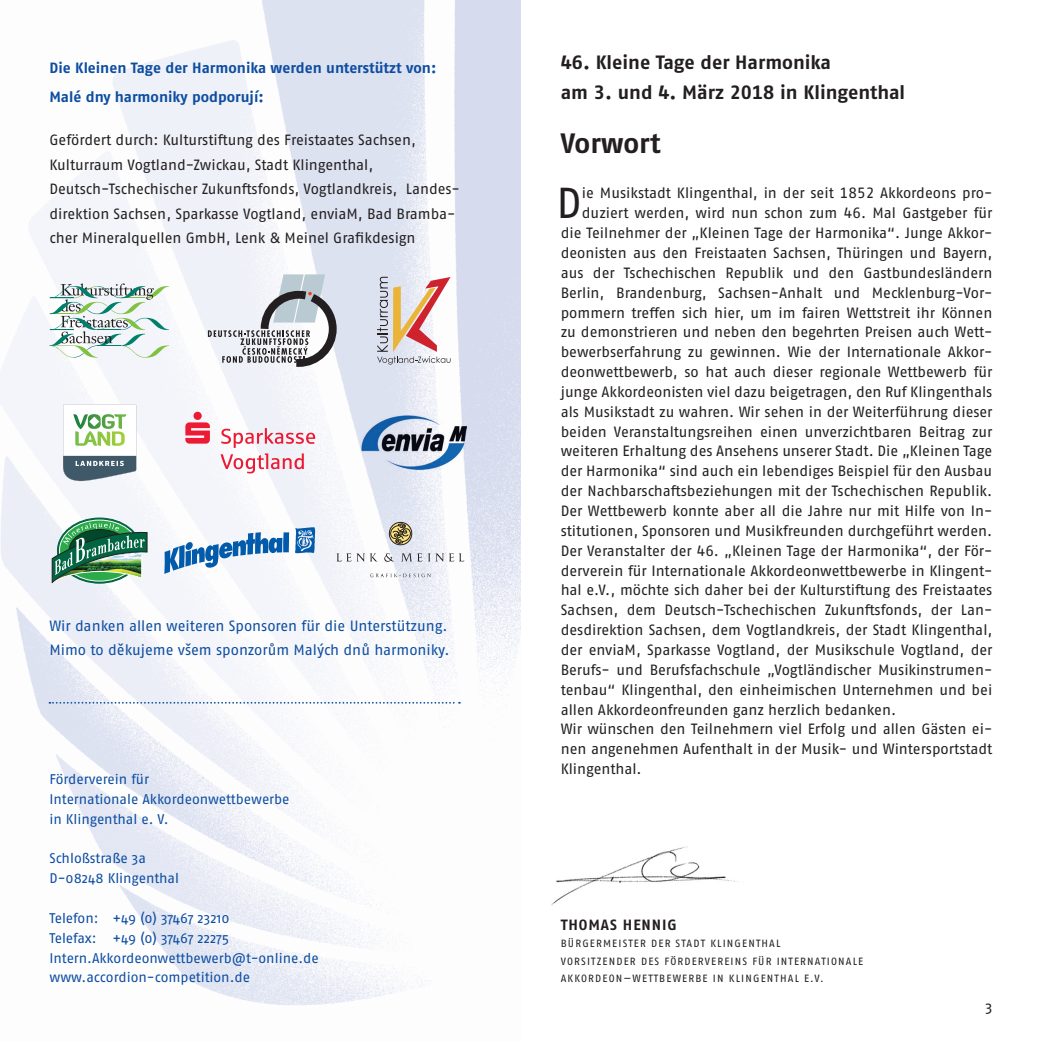
<style>
.page{position:relative;width:1042px;height:1042px;background:#fff}
.page>*{position:absolute;margin:0;border:0;box-sizing:border-box;transform-origin:0 0}
.initiale{font:43.23px "Fago Pro";color:#231f20}
.Ü{font:700 28px "Fago Pro";color:#231f20}
.kleine_Ü{font:700 19.25px "Fago Pro";color:#231f20}
.initiale-2{font:14.88px "Fago Pro";letter-spacing:-.005em;color:#231f20}
.kategorie{font:14.88px/24.5px "Fago Pro";letter-spacing:-.005em;color:#231f20}
.fließtext{font:14.88px/19.8px "Fago Pro";letter-spacing:-.005em;color:#231f20;text-align:justify}
.fließtext-2{font:14.88px "Fago Pro";letter-spacing:-.005em;color:#0d4da1}
.kategorie-2{font:700 14.88px "Fago Pro";color:#0d4da1}
.Versalien_fett{font:700 14.88px "Fago Pro";letter-spacing:.06em;color:#231f20}
.rahmenprog_text{font:14.88px "Fago Pro";color:#231f20}
.t1{font:14px "Fago No";letter-spacing:-.005em;color:#0d4da1}
.gesperrt_klein{font:10.5px "Fago Pro";letter-spacing:.11em;color:#231f20}
</style>
<div class="page">
<img style="left:551px;top:846px;width:188px;height:60px">
<img style="left:0;top:0;width:520px;height:1006px">
<svg style="left:49px;top:702px;width:411px;height:1px"></svg>
<svg style="left:208px;top:274px;width:133px;height:97px"></svg>
<svg style="left:164px;top:532px;width:125px;height:42px"></svg>
<svg style="left:295px;top:527px;width:20px;height:26px"></svg>
<svg style="left:185px;top:412px;width:25px;height:32px"></svg>
<svg style="left:221px;top:428px;width:94px;height:45px"></svg>
<img style="left:361px;top:415px;width:105px;height:55px">
<svg style="left:401px;top:553px;width:29px;height:8px"></svg>
<svg style="left:337px;top:553px;width:40px;height:8px"></svg>
<svg style="left:384px;top:553px;width:10px;height:9px"></svg>
<svg style="left:436px;top:553px;width:28px;height:8px"></svg>
<svg style="left:388px;top:521px;width:25px;height:25px"></svg>
<svg style="left:370px;top:573px;width:61px;height:4px"></svg>
<svg style="left:50px;top:283px;width:119px;height:75px"></svg>
<svg style="left:377px;top:277px;width:73px;height:87px"></svg>
<img style="left:52px;top:523px;width:95px;height:60px">
<svg style="left:63px;top:404px;width:73px;height:77px"></svg>
<p class="kategorie-2" style="left:49px;top:59px;width:388px">Die Kleinen Tage der Harmonika werden unterstützt von:</p>
<p class="kategorie-2" style="left:49px;top:88px;width:216px">Malé dny harmoniky podporují:</p>
<p class="kategorie" style="left:49px;top:128px;width:412px">Gefördert durch: Kulturstiftung des Freistaates Sachsen, Kulturraum Vogtland-Zwickau, Stadt Klingenthal, Deutsch-Tschechischer Zukunftsfonds, Vogtlandkreis, Landes&shy;direktion Sachsen, Sparkasse Vogtland, enviaM, Bad Bramba&shy;cher Mineralquellen GmbH, Lenk &amp; Meinel Grafikdesign</p>
<p class="fließtext-2" style="left:49px;top:616px;width:399px">Wir danken allen weiteren Sponsoren für die Unterstützung.</p>
<p class="fließtext-2" style="left:49px;top:641px;width:401px">Mimo to děkujeme všem sponzorům Malých dnů harmoniky.</p>
<p class="t1" style="left:49px;top:771px;width:101px">Förderverein für</p>
<p class="t1" style="left:49px;top:791px;width:242px">Internationale Akkordeonwettbewerbe</p>
<p class="t1" style="left:49px;top:811px;width:120px">in Klingenthal e. V.</p>
<p class="t1" style="left:49px;top:850px;width:98px">Schloßstraße 3a</p>
<p class="t1" style="left:49px;top:870px;width:131px">D-08248 Klingenthal</p>
<p class="t1" style="left:49px;top:910px;width:181px">Telefon: +49 (0) 37467 23210</p>
<p class="t1" style="left:49px;top:930px;width:181px">Telefax: +49 (0) 37467 22275</p>
<p class="t1" style="left:49px;top:950px;width:271px">Intern.Akkordeonwettbewerb@t-online.de</p>
<p class="t1" style="left:49px;top:969px;width:202px">www.accordion-competition.de</p>
<p class="kleine_Ü" style="left:561px;top:51px;width:272px">46. Kleine Tage der Harmonika</p>
<p class="kleine_Ü" style="left:561px;top:81px;width:346px">am 3. und 4. März 2018 in Klingenthal</p>
<p class="Ü" style="left:561px;top:127px;width:102px">Vorwort</p>
<p class="initiale" style="left:556px;top:177px;width:27px">D</p>
<p class="initiale-2" style="left:582px;top:184px;width:412px">ie Musikstadt Klingenthal, in der seit 1852 Akkordeons pro-</p>
<p class="initiale-2" style="left:582px;top:204px;width:412px">duziert werden, wird nun schon zum 46. Mal Gastgeber für</p>
<p class="initiale-2" style="left:561px;top:224px;width:433px">die Teilnehmer der „Kleinen Tage der Harmonika“. Junge Akkor-</p>
<p class="initiale-2" style="left:561px;top:244px;width:433px">deonisten aus den Freistaaten Sachsen, Thüringen und Bayern,</p>
<p class="initiale-2" style="left:561px;top:264px;width:433px">aus der Tschechischen Republik und den Gastbundesländern</p>
<p class="initiale-2" style="left:561px;top:284px;width:433px">Berlin, Brandenburg, Sachsen-Anhalt und Mecklenburg-Vor-</p>
<p class="initiale-2" style="left:561px;top:303px;width:433px">pommern treffen sich hier, um im fairen Wettstreit ihr Können</p>
<p class="initiale-2" style="left:561px;top:323px;width:433px">zu demonstrieren und neben den begehrten Preisen auch Wett-</p>
<p class="initiale-2" style="left:561px;top:343px;width:433px">bewerbserfahrung zu gewinnen. Wie der Internationale Akkor-</p>
<p class="initiale-2" style="left:561px;top:363px;width:433px">deonwettbewerb, so hat auch dieser regionale Wettbewerb für</p>
<p class="initiale-2" style="left:561px;top:383px;width:433px">junge Akkordeonisten viel dazu beigetragen, den Ruf Klingenthals</p>
<p class="initiale-2" style="left:561px;top:403px;width:433px">als Musikstadt zu wahren. Wir sehen in der Weiterführung dieser</p>
<p class="initiale-2" style="left:561px;top:422px;width:433px">beiden Veranstaltungsreihen einen unverzichtbaren Beitrag zur</p>
<p class="initiale-2" style="left:561px;top:442px;width:433px">weiteren Erhaltung des Ansehens unserer Stadt. Die „Kleinen Tage</p>
<p class="initiale-2" style="left:561px;top:462px;width:433px">der Harmonika“ sind auch ein lebendiges Beispiel für den Ausbau</p>
<p class="initiale-2" style="left:561px;top:482px;width:433px">der Nachbarschaftsbeziehungen mit der Tschechischen Republik.</p>
<p class="initiale-2" style="left:561px;top:502px;width:430px">Der Wettbewerb konnte aber all die Jahre nur mit Hilfe von In-</p>
<p class="initiale-2" style="left:561px;top:522px;width:433px">stitutionen, Sponsoren und Musikfreunden durchgeführt werden.</p>
<p class="initiale-2" style="left:561px;top:541px;width:433px">Der Veranstalter der 46. „Kleinen Tage der Harmonika“, der För-</p>
<p class="initiale-2" style="left:561px;top:561px;width:433px">derverein für Internationale Akkordeonwettbewerbe in Klingent-</p>
<p class="initiale-2" style="left:561px;top:581px;width:433px">hal e.V., möchte sich daher bei der Kulturstiftung des Freistaates</p>
<p class="initiale-2" style="left:561px;top:601px;width:433px">Sachsen, dem Deutsch-Tschechischen Zukunftsfonds, der Lan-</p>
<p class="initiale-2" style="left:561px;top:621px;width:433px">desdirektion Sachsen, dem Vogtlandkreis, der Stadt Klingenthal,</p>
<p class="initiale-2" style="left:561px;top:641px;width:433px">der enviaM, Sparkasse Vogtland, der Musikschule Vogtland, der</p>
<p class="initiale-2" style="left:561px;top:661px;width:433px">Berufs- und Berufsfachschule „Vogtländischer Musikinstrumen-</p>
<p class="initiale-2" style="left:561px;top:680px;width:433px">tenbau“ Klingenthal, den einheimischen Unternehmen und bei</p>
<p class="initiale-2" style="left:561px;top:700px;width:337px">allen Akkordeonfreunden ganz herzlich bedanken.</p>
<p class="fließtext" style="left:561px;top:719px;width:433px">Wir wünschen den Teilnehmern viel Erfolg und allen Gästen ei&shy;nen angenehmen Aufenthalt in der Musik- und Wintersportstadt Klingenthal.</p>
<p class="Versalien_fett" style="left:561px;top:916px;width:118px">THOMAS HENNIG</p>
<p class="gesperrt_klein" style="left:561px;top:937px;width:221px">BÜRGERMEISTER DER STADT KLINGENTHAL</p>
<p class="gesperrt_klein" style="left:561px;top:955px;width:304px">VORSITZENDER DES FÖRDERVEREINS FÜR INTERNATIONALE</p>
<p class="gesperrt_klein" style="left:561px;top:972px;width:265px">AKKORDEON—WETTBEWERBE IN KLINGENTHAL E.V.</p>
<p class="rahmenprog_text" style="left:985px;top:998px;width:8px">3</p>
</div>
